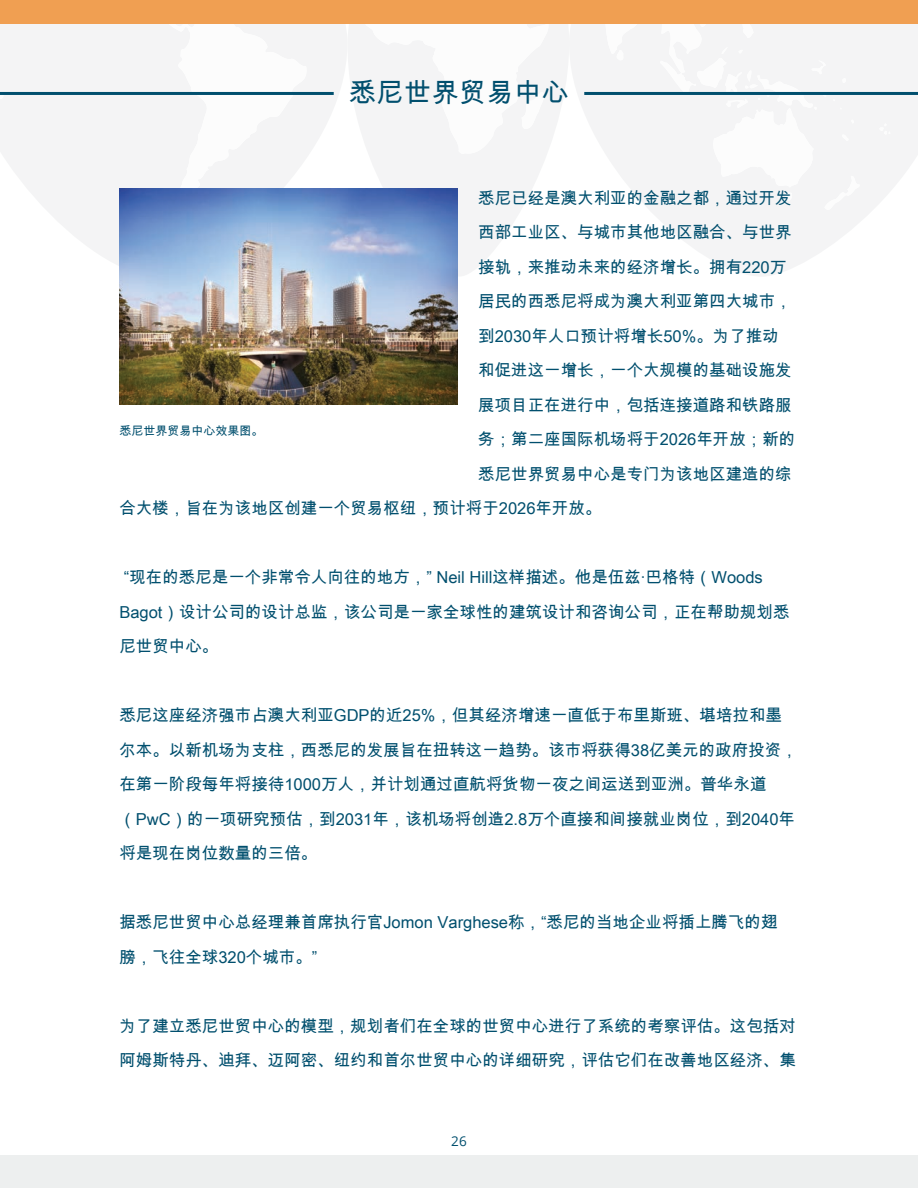
<style>
.page{position:relative;width:918px;height:1188px;background:#fff}
.page>*{position:absolute;margin:0;border:0;box-sizing:border-box;transform-origin:0 0}
.t1{font:27px "Arial Unicode MS";letter-spacing:.02em;color:#014f6e}
.t2{font:16.5px/34.5px "Arial Unicode MS";color:#014f6e}
.t3{font:13.5px "Open Sans";color:#014f6e}
.t4{font:12px "Arial Unicode MS";color:#014f6e}
</style>
<div class="page">
<svg style="left:81px;top:24px;width:266px;height:241px;fill:#f4f4f5"></svg>
<svg style="left:348px;top:24px;width:221px;height:252px;fill:#f4f4f5"></svg>
<svg style="left:569px;top:24px;width:349px;height:252px;fill:#f4f4f5"></svg>
<div style="left:364px;top:24px;width:203px;height:130px;background:#f4f4f5"></div>
<svg style="left:879px;top:123px;width:12px;height:12px"></svg>
<div style="left:579px;top:24px;width:282px;height:186px;background:#f4f4f5"></div>
<div style="left:0;top:24px;width:307px;height:217px;background:#f4f4f5"></div>
<div style="left:0;top:0;width:918px;height:24px;background:#f09f52"></div>
<hr style="left:584px;top:92px;width:334px;height:3px;background:#014f6e">
<hr style="left:0;top:92px;width:334px;height:3px;background:#014f6e">
<img style="left:119px;top:188px;width:339px;height:217px">
<div style="left:0;top:1155px;width:918px;height:33px;background:#edefef"></div>
<h1 class="t1" style="left:349px;top:73px;width:221px">悉尼世界贸易中心</h1>
<p class="t2" style="left:478px;top:180px;width:315px">悉尼已经是澳大利亚的金融之都，通过开发</p>
<p class="t2" style="left:478px;top:215px;width:315px">西部工业区、与城市其他地区融合、与世界</p>
<p class="t2" style="left:478px;top:249px;width:310px">接轨，来推动未来的经济增长。拥有220万</p>
<p class="t2" style="left:478px;top:284px;width:315px">居民的西悉尼将成为澳大利亚第四大城市，</p>
<p class="t2" style="left:478px;top:318px;width:302px">到2030年人口预计将增长50%。为了推动</p>
<p class="t2" style="left:478px;top:353px;width:315px">和促进这一增长，一个大规模的基础设施发</p>
<p class="t2" style="left:478px;top:387px;width:315px">展项目正在进行中，包括连接道路和铁路服</p>
<p class="t2" style="left:478px;top:422px;width:319px">务；第二座国际机场将于2026年开放；新的</p>
<p class="t2" style="left:478px;top:456px;width:315px">悉尼世界贸易中心是专门为该地区建造的综</p>
<p class="t2" style="left:119px;top:491px;width:484px">合大楼，旨在为该地区创建一个贸易枢纽，预计将于2026年开放。</p>
<p class="t4" style="left:119px;top:422px;width:146px">悉尼世界贸易中心效果图。</p>
<p class="t2" style="left:119px;top:560px;width:672px">“现在的悉尼是一个非常令人向往的地方，” Neil Hill这样描述。他是伍兹·巴格特（Woods<br>Bagot）设计公司的设计总监，该公司是一家全球性的建筑设计和咨询公司，正在帮助规划悉尼世贸中心。</p>
<p class="t2" style="left:119px;top:698px;width:680px">悉尼这座经济强市占澳大利亚GDP的近25%，但其经济增速一直低于布里斯班、堪培拉和墨尔本。以新机场为支柱，西悉尼的发展旨在扭转这一趋势。该市将获得38亿美元的政府投资，在第一阶段每年将接待1000万人，并计划通过直航将货物一夜之间运送到亚洲。普华永道（PwC）的一项研究预估，到2031年，该机场将创造2.8万个直接和间接就业岗位，到2040年将是现在岗位数量的三倍。</p>
<p class="t2" style="left:119px;top:905px;width:660px">据悉尼世贸中心总经理兼首席执行官Jomon Varghese称，“悉尼的当地企业将插上腾飞的翅膀，飞往全球320个城市。”</p>
<p class="t2" style="left:119px;top:1008px;width:678px">为了建立悉尼世贸中心的模型，规划者们在全球的世贸中心进行了系统的考察评估。这包括对阿姆斯特丹、迪拜、迈阿密、纽约和首尔世贸中心的详细研究，评估它们在改善地区经济、集</p>
<p class="t3" style="left:451px;top:1132px;width:17px">26</p>
</div>
